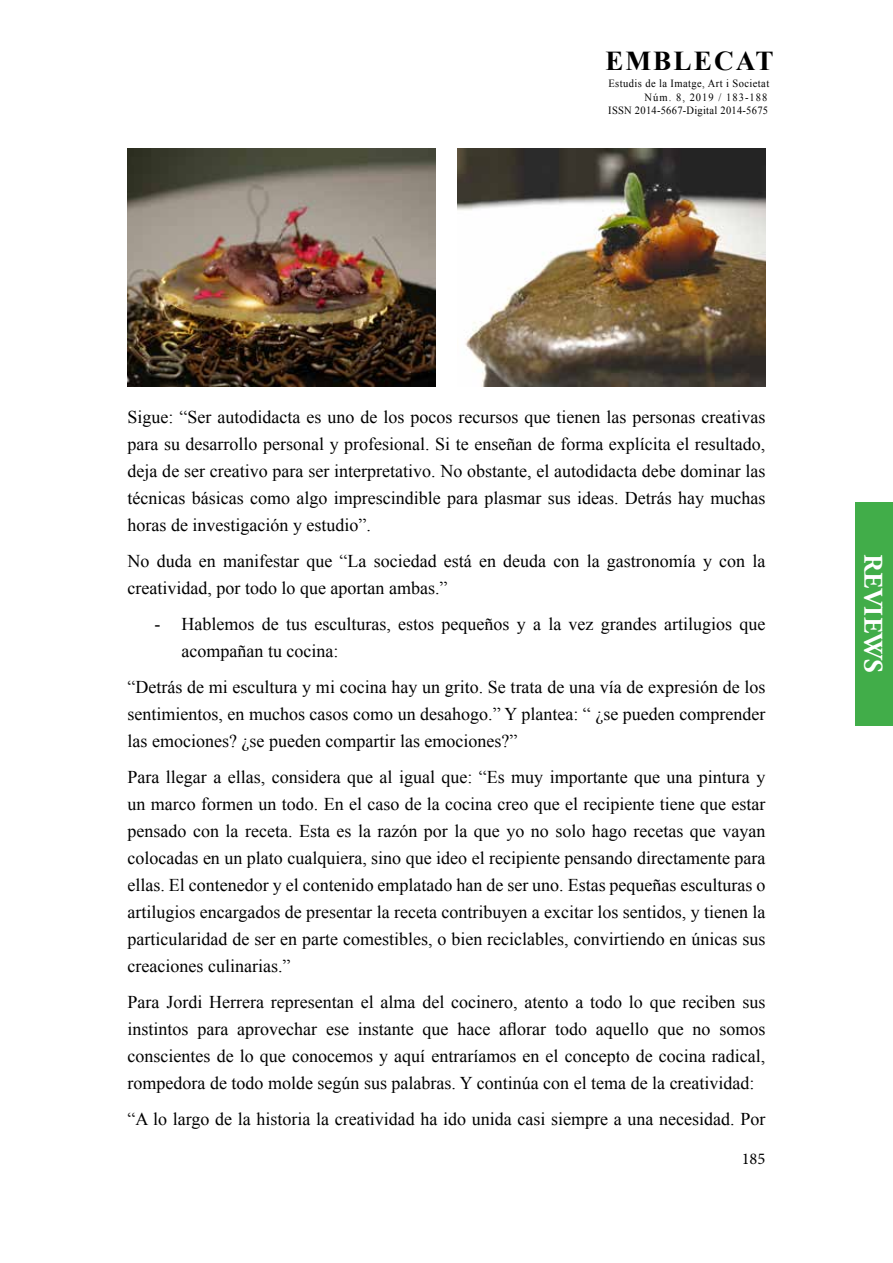
<style>
.page{position:relative;width:893px;height:1263px;background:#fff}
.page>*{position:absolute;margin:0;border:0;box-sizing:border-box;transform-origin:0 0}
.t1{font:700 27.3px "Times New Roman";letter-spacing:.075em;color:#000}
.t2{font:700 27px "Adobe Garamond Pro";color:#fff}
.t3{font:18px/27px "Times New Roman";color:#000;text-align:justify}
.t4{font:16.5px "Minion Pro";color:#000}
.t5{font:10.95px/13.5px "Times New Roman";letter-spacing:.04em;color:#000;text-align:right;scale:.95 1}
</style>
<div class="page">
<div style="left:855px;top:502px;width:38px;height:223px;background:#41ad49"></div>
<img style="left:128px;top:149px;width:308px;height:238px">
<img style="left:457px;top:149px;width:308px;height:238px">
<h1 class="t1" style="left:605px;top:42px;width:170px">EMBLECAT</h1>
<p class="t5" style="left:608px;top:77px;width:171px">Estudis de la Imatge, Art i Societat<br>Núm. 8, 2019 / 183-188<br>ISSN 2014-5667-Digital 2014-5675</p>
<p class="t3" style="left:128px;top:403px;width:639px">Sigue: “Ser autodidacta es uno de los pocos recursos que tienen las personas creativas para su desarrollo personal y profesional. Si te enseñan de forma explícita el resultado, deja de ser creativo para ser interpretativo. No obstante, el autodidacta debe dominar las técnicas básicas como algo imprescindible para plasmar sus ideas. Detrás hay muchas horas de investigación y estudio”.</p>
<p class="t3" style="left:128px;top:547px;width:639px">No duda en manifestar que “La sociedad está en deuda con la gastronomía y con la creatividad, por todo lo que aportan ambas.”</p>
<p class="t3" style="left:182px;top:610px;width:585px;text-indent:-27px">- Hablemos de tus esculturas, estos pequeños y a la vez grandes artilugios que acompañan tu cocina:</p>
<p class="t3" style="left:128px;top:673px;width:639px">“Detrás de mi escultura y mi cocina hay un grito. Se trata de una vía de expresión de los sentimientos, en muchos casos como un desahogo.” Y plantea: “ ¿se pueden comprender las emociones? ¿se pueden compartir las emociones?”</p>
<p class="t3" style="left:128px;top:763px;width:639px">Para llegar a ellas, considera que al igual que: “Es muy importante que una pintura y un marco formen un todo. En el caso de la cocina creo que el recipiente tiene que estar pensado con la receta. Esta es la razón por la que yo no solo hago recetas que vayan colocadas en un plato cualquiera, sino que ideo el recipiente pensando directamente para ellas. El contenedor y el contenido emplatado han de ser uno. Estas pequeñas esculturas o artilugios encargados de presentar la receta contribuyen a excitar los sentidos, y tienen la particularidad de ser en parte comestibles, o bien reciclables, convirtiendo en únicas sus creaciones culinarias.”</p>
<p class="t3" style="left:128px;top:988px;width:639px">Para Jordi Herrera representan el alma del cocinero, atento a todo lo que reciben sus instintos para aprovechar ese instante que hace aflorar todo aquello que no somos conscientes de lo que conocemos y aquí entraríamos en el concepto de cocina radical, rompedora de todo molde según sus palabras. Y continúa con el tema de la creatividad:</p>
<p class="t3" style="left:128px;top:1105px;width:639px">“A lo largo de la historia la creatividad ha ido unida casi siempre a una necesidad. Por</p>
<p class="t4" style="left:742px;top:1148px;width:25px">185</p>
<h2 class="t2" style="left:889px;top:554px;width:120px;rotate:90deg">REVIEWS</h2>
</div>
